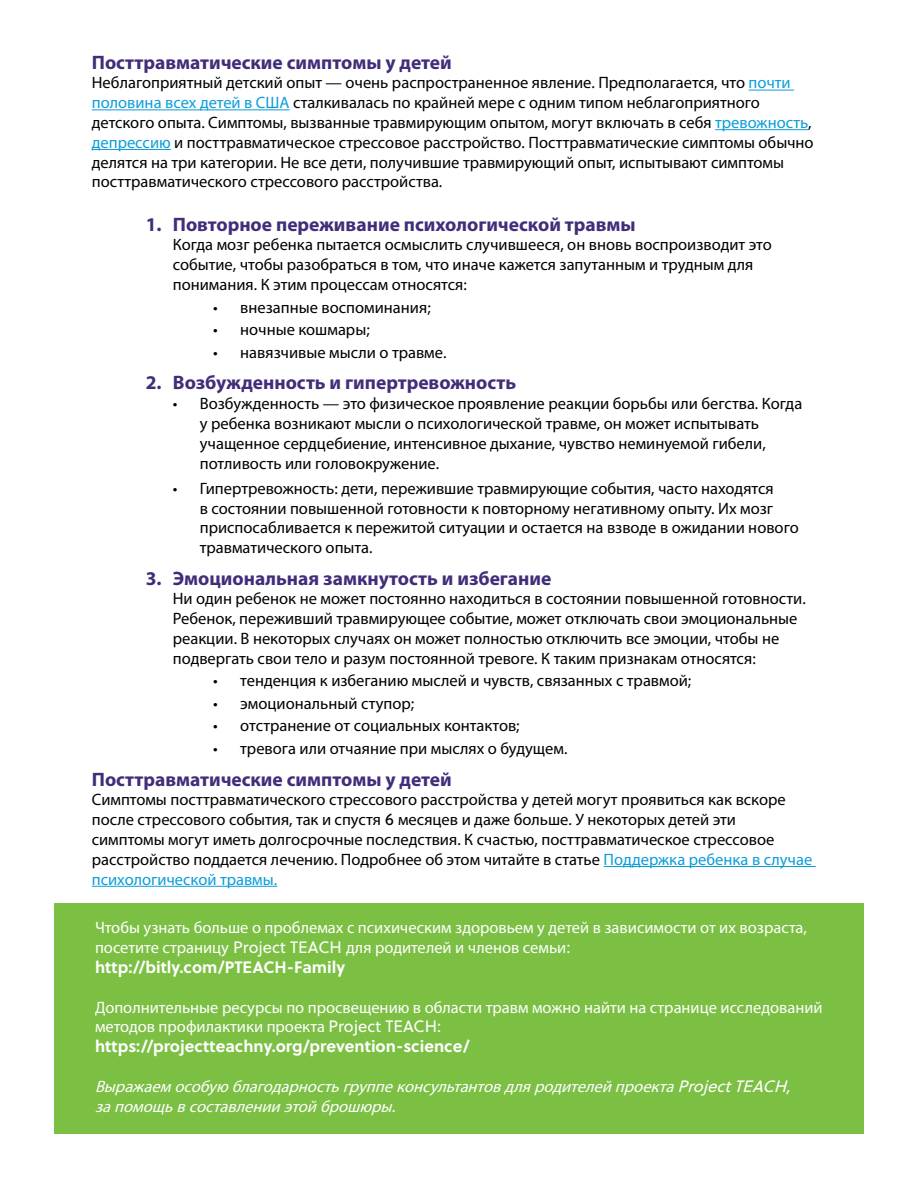
<style>
.page{position:relative;width:918px;height:1188px;background:#fff}
.page>*{position:absolute;margin:0;border:0;box-sizing:border-box;transform-origin:0 0}
.t1{font:700 19.5px "Myriad Pro";color:#412d79}
.t2{font:16.5px/19.8px "Myriad Pro";color:#000}
.t3{font:16.5px/19.8px "Myriad Pro";color:#fff}
.t4{font:italic 16.5px/19.8px "Myriad Pro";color:#fff}
.t5{font:700 16.5px "Soleil";color:#fff}
.s1{color:#0c9eda}
.s2{font-family:"Soleil"}
</style>
<div class="page">
<hr style="left:749px;top:90px;width:45px;height:1px;background:#0c9eda">
<hr style="left:92px;top:109px;width:198px;height:1px;background:#0c9eda">
<hr style="left:715px;top:129px;width:93px;height:1px;background:#0c9eda">
<hr style="left:92px;top:149px;width:79px;height:1px;background:#0c9eda">
<hr style="left:604px;top:866px;width:212px;height:1px;background:#0c9eda">
<hr style="left:92px;top:886px;width:185px;height:1px;background:#0c9eda">
<div style="left:54px;top:904px;width:810px;height:230px;background:#7bbf43"></div>
<p class="t1" style="left:92px;top:49px;width:361px">Посттравматические симптомы у детей</p>
<p class="t2" style="left:92px;top:73px;width:723px">Неблагоприятный детский опыт — очень распространенное явление. Предполагается, что <span class="s1">почти половина всех детей в США</span> сталкивалась по крайней мере с одним типом неблагоприятного детского опыта. Симптомы, вызванные травмирующим опытом, могут включать в себя <span class="s1">тревожность</span>, <span class="s1">депрессию</span> и посттравматическое стрессовое расстройство. Посттравматические симптомы обычно делятся на три категории. Не все дети, получившие травмирующий опыт, испытывают симптомы посттравматического стрессового расстройства.</p>
<p class="t1" style="left:146px;top:211px;width:491px">1. Повторное переживание психологической травмы</p>
<p class="t2" style="left:173px;top:235px;width:601px">Когда мозг ребенка пытается осмыслить случившееся, он вновь воспроизводит это событие, чтобы разобраться в том, что иначе кажется запутанным и трудным для понимания. К этим процессам относятся:</p>
<p class="t2" style="left:213px;top:297px;width:219px">• внезапные воспоминания;</p>
<p class="t2" style="left:213px;top:319px;width:158px">• ночные кошмары;</p>
<p class="t2" style="left:213px;top:342px;width:235px">• навязчивые мысли о травме.</p>
<p class="t1" style="left:146px;top:370px;width:372px">2. Возбужденность и гипертревожность</p>
<p class="t2" style="left:200px;top:394px;width:604px;text-indent:-27px">• Возбужденность — это физическое проявление реакции борьбы или бегства. Когда у ребенка возникают мысли о психологической травме, он может испытывать учащенное сердцебиение, интенсивное дыхание, чувство неминуемой гибели, потливость или головокружение.</p>
<p class="t2" style="left:200px;top:479px;width:600px;text-indent:-27px">• Гипертревожность: дети, пережившие травмирующие события, часто находятся<br>в состоянии повышенной готовности к повторному негативному опыту. Их мозг приспосабливается к пережитой ситуации и остается на взводе в ожидании нового травматического опыта.</p>
<p class="t1" style="left:146px;top:565px;width:407px">3. Эмоциональная замкнутость и избегание</p>
<p class="t2" style="left:173px;top:589px;width:634px">Ни один ребенок не может постоянно находиться в состоянии повышенной готовности.<br>Ребенок, переживший травмирующее событие, может отключать свои эмоциональные реакции. В некоторых случаях он может полностью отключить все эмоции, чтобы не подвергать свои тело и разум постоянной тревоге. К таким признакам относятся:</p>
<p class="t2" style="left:213px;top:671px;width:480px">• тенденция к избеганию мыслей и чувств, связанных с травмой;</p>
<p class="t2" style="left:213px;top:693px;width:203px">• эмоциональный ступор;</p>
<p class="t2" style="left:213px;top:716px;width:308px">• отстранение от социальных контактов;</p>
<p class="t2" style="left:213px;top:738px;width:356px">• тревога или отчаяние при мыслях о будущем.</p>
<p class="t1" style="left:92px;top:766px;width:361px">Посттравматические симптомы у детей</p>
<p class="t2" style="left:92px;top:790px;width:722px">Симптомы посттравматического стрессового расстройства у детей могут проявиться как вскоре после стрессового события, так и спустя <span class="s2">6</span> месяцев и даже больше. У некоторых детей эти симптомы могут иметь долгосрочные последствия. К счастью, посттравматическое стрессовое расстройство поддается лечению. Подробнее об этом читайте в статье <span class="s1">Поддержка ребенка в случае психологической травмы.</span></p>
<p class="t3" style="left:95px;top:918px;width:713px">Чтобы узнать больше о проблемах с психическим здоровьем у детей в зависимости от их возраста, посетите страницу <span class="s2">Project TEACH</span> для родителей и членов семьи<span class="s2">:</span></p>
<p class="t5" style="left:95px;top:954px;width:252px">http://bitly.com/PTEACH-Family</p>
<p class="t3" style="left:95px;top:997px;width:729px">Дополнительные ресурсы по просвещению в области травм можно найти на странице исследований методов профилактики проекта <span class="s2">Project TEACH:</span></p>
<p class="t5" style="left:95px;top:1034px;width:376px">https://projectteachny.org/prevention-science/</p>
<p class="t4" style="left:95px;top:1076px;width:703px">Выражаем особую благодарность группе консультантов для родителей проекта<span class="s2">ProjectTEACH, </span>за помощь в составлении этой брошюры<span class="s2">.</span></p>
</div>
